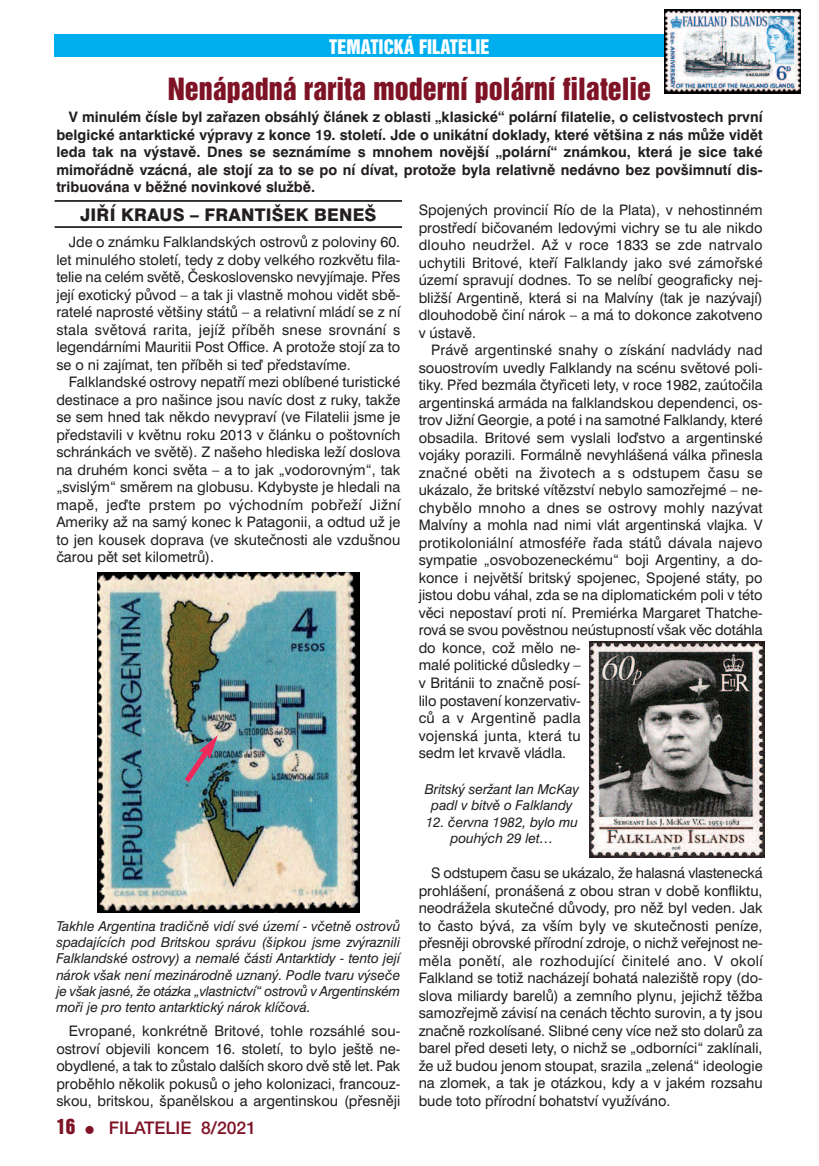
<style>
.page{position:relative;width:819px;height:1166px;background:#fff}
.page>*{position:absolute;margin:0;border:0;box-sizing:border-box;transform-origin:0 0}
.t1{font:28px "Switzerland Inserat";color:#7f1326}
.t2{font:18.38px "Switzerland Inserat";color:#fff}
.t3{font:800 17.5px "Swiss 721 BTCE";letter-spacing:.01em;color:#231f20}
.t4{font:17.5px "Helvetica E A";color:#7f1326}
.t5{font:14.53px/17.5px "Swiss 721 BTCE";color:#231f20;text-align:justify}
.t6{font:700 14.53px/17.5px "Swiss 721 BTCE";color:#231f20;text-align:justify}
.t7{font:italic 13.65px/16.3px "Swiss 721 BTCE";color:#231f20;text-align:center}
.s1{font-family:"Helvetica Inserat E";font-size:19.25px}
.s2{font-size:14px}
</style>
<div class="page">
<div style="left:55px;top:35px;width:709px;height:22px;background:#00aeef"></div>
<hr style="left:55px;top:200px;width:347px;height:2px;background:#231f20">
<hr style="left:55px;top:226px;width:347px;height:2px;background:#231f20">
<img style="left:97px;top:572px;width:262px;height:340px">
<img style="left:589px;top:642px;width:175px;height:216px">
<svg style="left:179px;top:735px;width:39px;height:53px;background:#698192"></svg>
<img style="left:664px;top:10px;width:136px;height:83px">
<p class="t2" style="left:329px;top:37px;width:162px">TEMATICKÁ FILATELIE</p>
<h1 class="t1" style="left:168px;top:74px;width:485px">Nenápadná rarita moderní polární filatelie</h1>
<p class="t6" style="left:56px;top:110px;width:707px;text-indent:12px">V minulém čísle byl zařazen obsáhlý článek z oblasti „klasické“ polární filatelie, o celistvostech první belgické antarktické výpravy z konce 19. století. Jde o unikátní doklady, které většina z nás může vidět leda tak na výstavě. Dnes se seznámíme s mnohem novější „polární“ známkou, která je sice také mimořádně vzácná, ale stojí za to se po ní dívat, protože byla relativně nedávno bez povšimnutí dis&shy;tribuována v běžné novinkové službě.</p>
<p class="t3" style="left:80px;top:208px;width:298px">JIŘÍ KRAUS – FRANTIŠEK BENEŠ</p>
<p class="t5" style="left:56px;top:235px;width:345px;text-indent:12px">Jde o známku Falklandských ostrovů z poloviny 60. let minulého století, tedy z doby velkého rozkvětu fila&shy;telie na celém světě, Československo nevyjímaje. Přes její exotický původ – a tak ji vlastně mohou vidět sbě&shy;ratelé naprosté většiny států – a relativní mládí se z ní stala světová rarita, jejíž příběh snese srovnání s legendárními Mauritii Post Office. A protože stojí za to se o ni zajímat, ten příběh si teď představíme.</p>
<p class="t5" style="left:56px;top:375px;width:345px;text-indent:12px">Falklandské ostrovy nepatří mezi oblíbené turistické destinace a pro našince jsou navíc dost z ruky, takže se sem hned tak někdo nevypraví (ve Filatelii jsme je představili v květnu roku 2013 v článku o poštovních schránkách ve světě). Z našeho hlediska leží doslova na druhém konci světa – a to jak „vodorovným“, tak „svislým“ směrem na globusu. Kdybyste je hledali na mapě, jeďte prstem po východním pobřeží Jižní Ameriky až na samý konec k Patagonii, a odtud už je to jen kousek doprava (ve skutečnosti ale vzdušnou čarou pět set kilometrů).</p>
<p class="t7" style="left:56px;top:919px;width:345px;text-align:justify">Takhle Argentina tradičně vidí své území - včetně ostrovů spadajících pod Britskou správu (šipkou jsme zvýraznili Falklandské ostrovy) a nemalé části Antarktidy - tento její nárok však není mezinárodně uznaný. Podle tvaru výseče je však jasné, že otázka „vlastnictví“ ostrovů v Argentinském moři je pro tento antarktický nárok klíčová.</p>
<p class="t5" style="left:56px;top:1024px;width:345px;text-indent:12px">Evropané, konkrétně Britové, tohle rozsáhlé sou&shy;ostroví objevili koncem 16. století, to bylo ještě ne&shy;obydlené, a tak to zůstalo dalších skoro dvě stě let. Pak proběhlo několik pokusů o jeho kolonizaci, francouz&shy;skou, britskou, španělskou a argentinskou (přesněji</p>
<p class="t4" style="left:56px;top:1117px;width:201px"><span class="s1">16</span> <span class="s2">π</span> FILATELIE 8/2021</p>
<p class="t5" style="left:418px;top:203px;width:345px">Spojených provincií Río de la Plata), v nehostinném prostředí bičovaném ledovými vichry se tu ale nikdo dlouho neudržel. Až v roce 1833 se zde natrvalo uchytili Britové, kteří Falklandy jako své zámořské území spravují dodnes. To se nelíbí geograficky nej&shy;bližší Argentině, která si na Malvíny (tak je nazývají) dlouhodobě činí nárok – a má to dokonce zakotveno v ústavě.</p>
<p class="t5" style="left:418px;top:343px;width:345px;text-align:left;text-indent:12px">Právě argentinské snahy o získání nadvlády nad souostrovím uvedly Falklandy na scénu světové poli&shy;tiky. Před bezmála čtyřiceti lety, v roce 1982, zaútočila argentinská armáda na falklandskou dependenci, os&shy;trov Jižní Georgie, a poté i na samotné Falklandy, které obsadila. Britové sem vyslali loďstvo a argentinské vojáky porazili. Formálně nevyhlášená válka přinesla značné oběti na životech a s odstupem času se ukázalo, že britské vítězství nebylo samozřejmé – ne&shy;chybělo mnoho a dnes se ostrovy mohly nazývat Malvíny a mohla nad nimi vlát argentinská vlajka. V protikoloniální atmosféře řada států dávala najevo sympatie „osvobozeneckému“ boji Argentiny, a do&shy;konce i největší britský spojenec, Spojené státy, po jistou dobu váhal, zda se na diplomatickém poli v této věci nepostaví proti ní. Premiérka Margaret Thatche&shy;rová se svou pověstnou neústupností však věc dotáhla do konce, což mělo ne-<br>malé politické důsledky –<br>v Británii to značně posí-<br>lilo postavení konzervativ-<br>ců a v Argentině padla<br>vojenská junta, která tu<br>sedm let krvavě vládla.</p>
<p class="t7" style="left:425px;top:782px;width:156px">Britský seržant Ian McKay padl v bitvě o Falklandy</p>
<p class="t7" style="left:426px;top:815px;width:154px">12. června 1982, bylo mu pouhých 29 let…</p>
<p class="t5" style="left:418px;top:866px;width:345px;text-indent:12px">S odstupem času se ukázalo, že halasná vlastenecká prohlášení, pronášená z obou stran v době konfliktu, neodrážela skutečné důvody, pro něž byl veden. Jak to často bývá, za vším byly ve skutečnosti peníze, přesněji obrovské přírodní zdroje, o nichž veřejnost ne&shy;měla ponětí, ale rozhodující činitelé ano. V okolí Falkland se totiž nacházejí bohatá naleziště ropy (do&shy;slova miliardy barelů) a zemního plynu, jejichž těžba samozřejmě závisí na cenách těchto surovin, a ty jsou značně rozkolísané. Slibné ceny více než sto dolarů za barel před deseti lety, o nichž se „odborníci“ zaklínali, že už budou jenom stoupat, srazila „zelená“ ideologie na zlomek, a tak je otázkou, kdy a v jakém rozsahu bude toto přírodní bohatství využíváno.</p>
</div>
